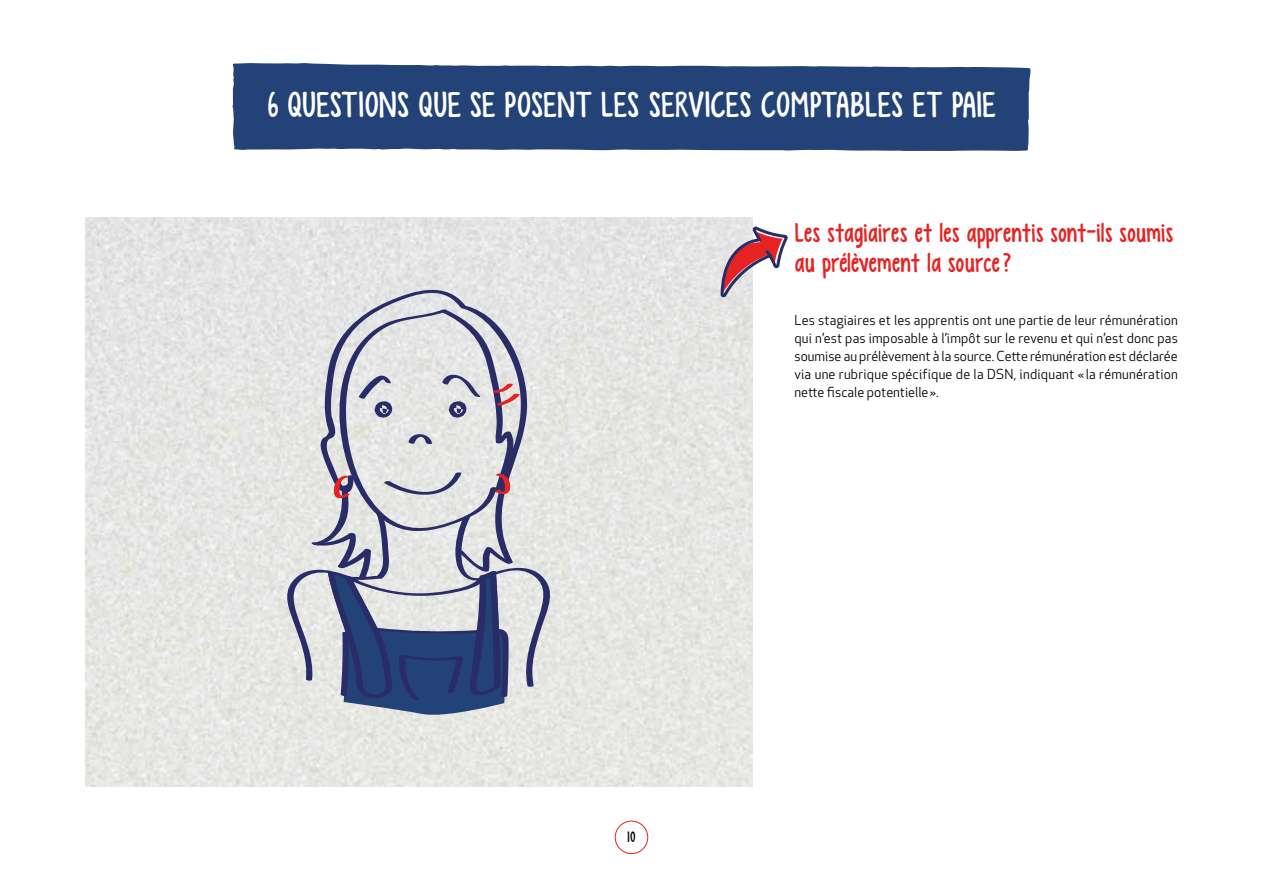
<style>
.page{position:relative;width:1263px;height:893px;background:#fff}
.page>*{position:absolute;margin:0;border:0;box-sizing:border-box;transform-origin:0 0}
.t1{font:36px "KG Empireof Dirt";letter-spacing:.025em;color:#fff}
.t2{font:27px/30px "KG Empireof Dirt";letter-spacing:.01em;color:#e52322}
.t3{font:15px "KG Empireof Dirt";color:#000}
.t4{font:13.5px/18px "Apex New";letter-spacing:.015em;color:#000;text-align:justify}
</style>
<div class="page">
<img style="left:85px;top:218px;width:667px;height:569px">
<div style="left:615px;top:821px;width:33px;height:33px;border:1px solid #e52322;border-radius:50%"></div>
<svg style="left:282px;top:280px;width:272px;height:438px;background:#babdc7"></svg>
<svg style="left:719px;top:224px;width:69px;height:320px"></svg>
<div style="left:232px;top:63px;width:798px;height:88px;background:#234378"></div>
<h1 class="t1" style="left:268px;top:84px;width:729px">6 QUESTIONS QUE SE POSENT LES SERVICES COMPTABLES ET PAIE</h1>
<h2 class="t2" style="left:795px;top:218px;width:380px">Les stagiaires et les apprentis sont-ils soumis au prélèvement la source?</h2>
<p class="t4" style="left:794px;top:311px;width:385px">Les stagiaires et les apprentis ont une partie de leur rémunération qui n’est pas imposable à l’impôt sur le revenu et qui n’est donc pas soumise au prélèvement à la source. Cette rémunération est déclarée via une rubrique spécifique de la DSN, indiquant « la rémunération nette fiscale potentielle ».</p>
<p class="t3" style="left:628px;top:828px;width:9px">10</p>
</div>
